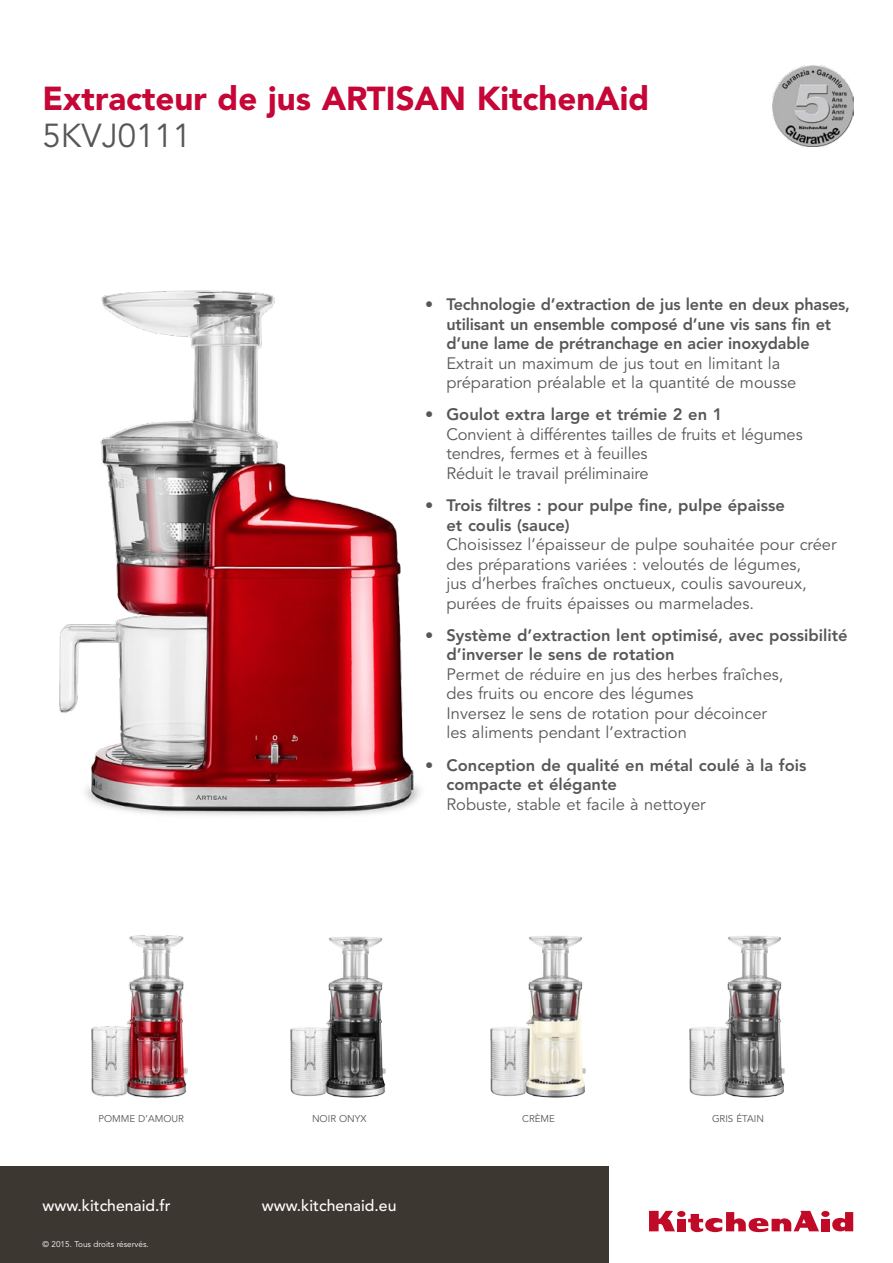
<style>
.page{position:relative;width:893px;height:1263px;background:#fff}
.page>*{position:absolute;margin:0;border:0;box-sizing:border-box;transform-origin:0 0}
.t1{font:900 33px "Avenir LT Std";color:#c50637}
.t2{font:33px "Avenir LT Std";color:#575756}
.t3{font:16.5px/19.5px "Avenir LT Std";color:#575756}
.t4{font:800 16.5px/19.5px "Avenir LT Std";color:#575756}
.t5{font:500 15.75px "Avenir LT Std";color:#fff}
.t6{font:9.75px "Avenir LT Std";color:#575756}
.t7{font:8.25px "Avenir LT Std";color:#fff}
</style>
<div class="page">
<img style="left:772px;top:66px;width:81px;height:81px">
<img style="left:59px;top:290px;width:362px;height:525px">
<div style="left:0;top:1166px;width:609px;height:97px;background:#3c3831"></div>
<div style="left:677px;top:1219px;width:8px;height:12px;background:#c10a27"></div>
<div style="left:677px;top:1211px;width:8px;height:6px;background:#c10a27;border-radius:50%"></div>
<div style="left:821px;top:1219px;width:8px;height:12px;background:#c10a27"></div>
<div style="left:821px;top:1211px;width:8px;height:6px;background:#c10a27;border-radius:50%"></div>
<svg style="left:649px;top:1211px;width:26px;height:20px"></svg>
<svg style="left:688px;top:1211px;width:131px;height:21px"></svg>
<svg style="left:832px;top:1212px;width:21px;height:19px"></svg>
<img style="left:91px;top:935px;width:97px;height:164px">
<img style="left:490px;top:936px;width:96px;height:162px">
<img style="left:689px;top:936px;width:96px;height:162px">
<img style="left:290px;top:936px;width:96px;height:162px">
<h1 class="t1" style="left:43px;top:79px;width:608px">Extracteur de jus ARTISAN KitchenAid</h1>
<h1 class="t2" style="left:43px;top:117px;width:150px">5KVJ0111</h1>
<p class="t4" style="left:446px;top:295px;width:405px;text-indent:-21px">• Technologie d’extraction de jus lente en deux phases, utilisant un ensemble composé d’une vis sans fin et d’une lame de prétranchage en acier inoxydable</p>
<p class="t3" style="left:446px;top:354px;width:351px">Extrait un maximum de jus tout en limitant la préparation préalable et la quantité de mousse</p>
<p class="t4" style="left:425px;top:405px;width:299px">• Goulot extra large et trémie 2 en 1</p>
<p class="t3" style="left:446px;top:425px;width:358px">Convient à différentes tailles de fruits et légumes tendres, fermes et à feuilles<br>Réduit le travail préliminaire</p>
<p class="t4" style="left:446px;top:496px;width:340px;text-indent:-21px">• Trois filtres : pour pulpe fine, pulpe épaisse et coulis (sauce)</p>
<p class="t3" style="left:446px;top:535px;width:392px">Choisissez l’épaisseur de pulpe souhaitée pour créer des préparations variées : veloutés de légumes,<br>jus d’herbes fraîches onctueux, coulis savoureux, purées de fruits épaisses ou marmelades.</p>
<p class="t4" style="left:446px;top:625px;width:403px;text-indent:-21px">• Système d’extraction lent optimisé, avec possibilité d’inverser le sens de rotation</p>
<p class="t3" style="left:446px;top:665px;width:338px">Permet de réduire en jus des herbes fraîches, des fruits ou encore des légumes<br>Inversez le sens de rotation pour décoincer les aliments pendant l’extraction</p>
<p class="t4" style="left:446px;top:755px;width:361px;text-indent:-21px">• Conception de qualité en métal coulé à la fois compacte et élégante</p>
<p class="t3" style="left:446px;top:795px;width:261px">Robuste, stable et facile à nettoyer</p>
<p class="t6" style="left:98px;top:1112px;width:87px">POMME D’AMOUR</p>
<p class="t6" style="left:312px;top:1112px;width:56px">NOIR ONYX</p>
<p class="t6" style="left:522px;top:1112px;width:34px">CRÈME</p>
<p class="t6" style="left:712px;top:1112px;width:53px">GRIS ÉTAIN</p>
<p class="t5" style="left:43px;top:1196px;width:130px">www.kitchenaid.fr</p>
<p class="t5" style="left:262px;top:1196px;width:136px">www.kitchenaid.eu</p>
<p class="t7" style="left:43px;top:1239px;width:108px">© 2015. Tous droits réservés.</p>
</div>
